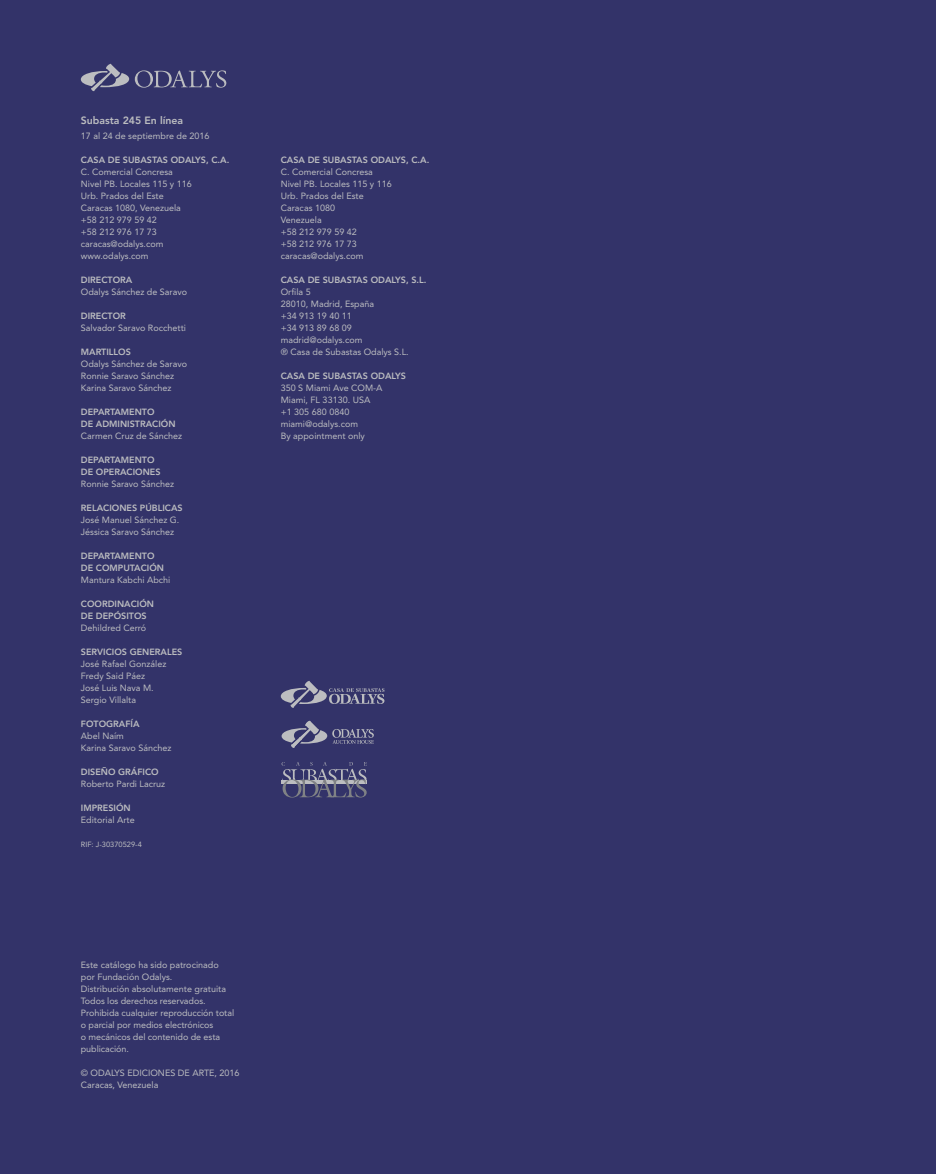
<style>
.page{position:relative;width:936px;height:1174px;background:#fff}
.page>*{position:absolute;margin:0;border:0;box-sizing:border-box;transform-origin:0 0}
.t1{font:800 10.5px "Avenir LT Std";color:#bcbdc0}
.t2{font:9px/12px "Avenir LT Std";color:#bcbdc0}
.t3{font:800 9px/12px "Avenir LT Std";color:#bcbdc0}
.t4{font:9px "Avenir";color:#bcbdc0}
.t5{font:7.5px "Avenir LT Std";color:#bcbdc0}
</style>
<div class="page">
<div style="left:0;top:0;width:935px;height:1174px;background:#333369"></div>
<svg style="left:281px;top:762px;width:86px;height:35px"></svg>
<svg style="left:281px;top:680px;width:103px;height:28px"></svg>
<svg style="left:281px;top:720px;width:93px;height:28px"></svg>
<svg style="left:81px;top:63px;width:48px;height:28px"></svg>
<svg style="left:135px;top:70px;width:91px;height:18px"></svg>
<p class="t1" style="left:81px;top:114px;width:104px">Subasta 245 En línea</p>
<p class="t2" style="left:81px;top:130px;width:130px">17 al 24 de septiembre de 2016</p>
<p class="t3" style="left:81px;top:154px;width:150px">CASA DE SUBASTAS ODALYS, C.A.</p>
<p class="t2" style="left:81px;top:166px;width:112px">C. Comercial Concresa<br>Nivel PB. Locales 115 y 116<br>Urb. Prados del Este<br>Caracas 1080, Venezuela +58 212 979 59 42<br>+58 212 976 17 73 caracas@odalys.com www.odalys.com</p>
<p class="t3" style="left:81px;top:274px;width:53px">DIRECTORA</p>
<p class="t2" style="left:81px;top:286px;width:108px">Odalys Sánchez de Saravo</p>
<p class="t3" style="left:81px;top:310px;width:46px">DIRECTOR</p>
<p class="t2" style="left:81px;top:322px;width:107px">Salvador Saravo Rocchetti</p>
<p class="t3" style="left:81px;top:346px;width:52px">MARTILLOS</p>
<p class="t2" style="left:81px;top:358px;width:108px">Odalys Sánchez de Saravo<br>Ronnie Saravo Sánchez<br>Karina Saravo Sánchez</p>
<p class="t3" style="left:81px;top:406px;width:96px">DEPARTAMENTO<br>DE ADMINISTRACIÓN</p>
<p class="t2" style="left:81px;top:430px;width:103px">Carmen Cruz de Sánchez</p>
<p class="t3" style="left:81px;top:454px;width:81px">DEPARTAMENTO<br>DE OPERACIONES</p>
<p class="t2" style="left:81px;top:478px;width:95px">Ronnie Saravo Sánchez</p>
<p class="t3" style="left:81px;top:502px;width:103px">RELACIONES PÚBLICAS</p>
<p class="t2" style="left:81px;top:514px;width:100px">José Manuel Sánchez G.<br>Jéssica Saravo Sánchez</p>
<p class="t3" style="left:81px;top:550px;width:85px">DEPARTAMENTO<br>DE COMPUTACIÓN</p>
<p class="t2" style="left:81px;top:574px;width:91px">Mantura Kabchi Abchi</p>
<p class="t3" style="left:81px;top:598px;width:75px">COORDINACIÓN<br>DE DEPÓSITOS</p>
<p class="t2" style="left:81px;top:622px;width:67px">Dehildred Cerró</p>
<p class="t3" style="left:81px;top:646px;width:103px">SERVICIOS GENERALES</p>
<p class="t2" style="left:81px;top:658px;width:87px">José Rafael González<br>Fredy Said Páez<br>José Luis Nava M.<br>Sergio Villalta</p>
<p class="t3" style="left:81px;top:718px;width:60px">FOTOGRAFÍA</p>
<p class="t2" style="left:81px;top:730px;width:92px">Abel Naím<br>Karina Saravo Sánchez</p>
<p class="t3" style="left:81px;top:766px;width:79px">DISEÑO GRÁFICO</p>
<p class="t2" style="left:81px;top:778px;width:86px">Roberto Pardi Lacruz</p>
<p class="t3" style="left:81px;top:802px;width:51px">IMPRESIÓN</p>
<p class="t2" style="left:81px;top:814px;width:55px">Editorial Arte</p>
<p class="t5" style="left:81px;top:840px;width:63px">RIF: J-30370529-4</p>
<p class="t3" style="left:281px;top:154px;width:150px">CASA DE SUBASTAS ODALYS, C.A.</p>
<p class="t2" style="left:281px;top:166px;width:112px">C. Comercial Concresa<br>Nivel PB. Locales 115 y 116<br>Urb. Prados del Este<br>Caracas 1080<br>Venezuela<br>+58 212 979 59 42<br>+58 212 976 17 73 caracas@odalys.com</p>
<p class="t3" style="left:281px;top:274px;width:147px">CASA DE SUBASTAS ODALYS, S.L.</p>
<p class="t2" style="left:281px;top:286px;width:129px">Orfila 5<br>28010, Madrid, España<br>+34 913 19 40 11<br>+34 913 89 68 09 madrid@odalys.com<br>® Casa de Subastas Odalys S.L.</p>
<p class="t3" style="left:281px;top:370px;width:127px">CASA DE SUBASTAS ODALYS</p>
<p class="t2" style="left:281px;top:382px;width:103px">350 S Miami Ave COM-A<br>Miami, FL 33130. USA +1 305 680 0840 miami@odalys.com</p>
<p class="t4" style="left:281px;top:431px;width:86px">By appointment only</p>
<p class="t2" style="left:81px;top:958px;width:155px">Este catálogo ha sido patrocinado por Fundación Odalys.<br>Distribución absolutamente gratuita<br>Todos los derechos reservados.<br>Prohibida cualquier reproducción total o parcial por medios electrónicos<br>o mecánicos del contenido de esta publicación.</p>
<p class="t2" style="left:81px;top:1066px;width:160px">© ODALYS EDICIONES DE ARTE, 2016<br>Caracas, Venezuela</p>
</div>
